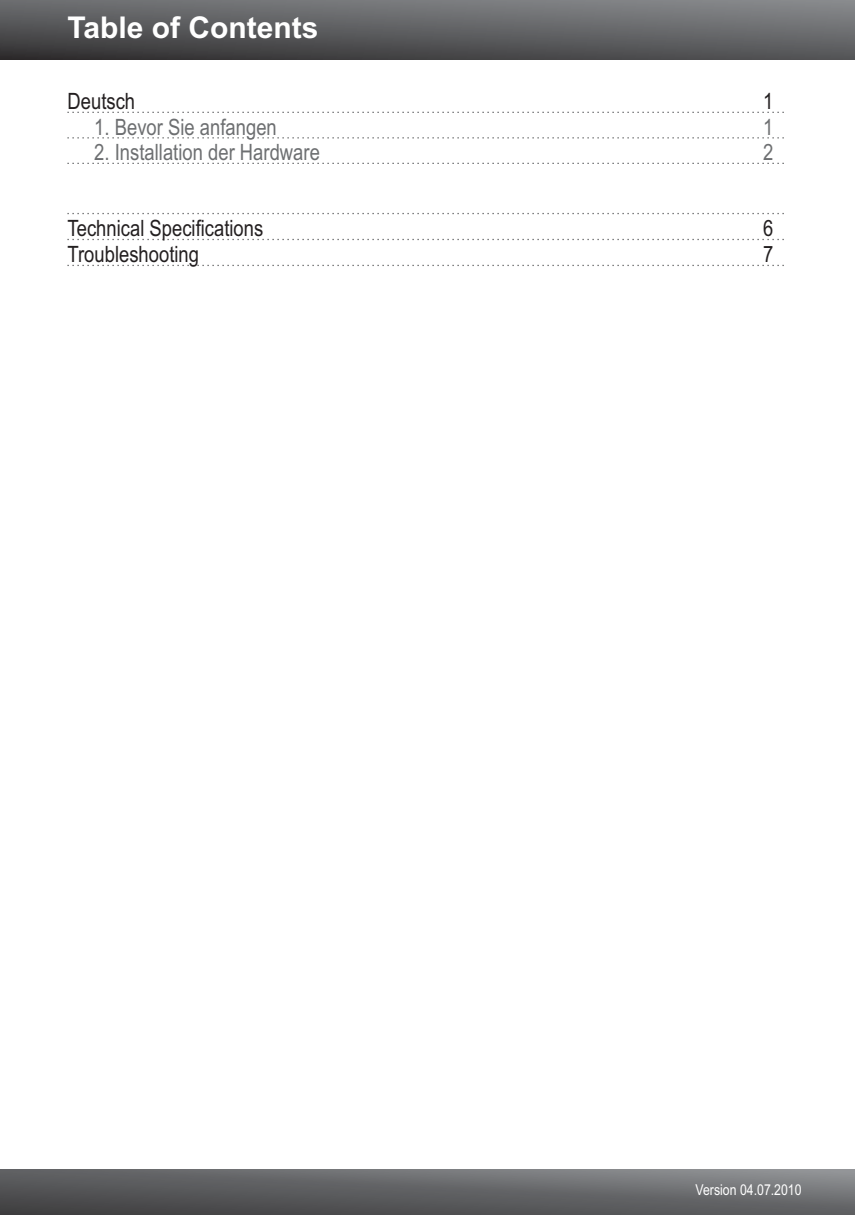
<style>
.page{position:relative;width:855px;height:1215px;background:#fff}
.page>*{position:absolute;margin:0;border:0;box-sizing:border-box;transform-origin:0 0}
.t1{font:700 30px "Arial";color:#fff}
.t2{font:22.5px "Arial Narrow";color:#231f20}
.t3{font:22.5px "Arial Narrow";color:#6d6f71}
.t4{font:15px "Arial Narrow";color:#fff}
</style>
<div class="page">
<svg style="left:0;top:0;width:855px;height:59px;background:#5f6062"></svg>
<svg style="left:0;top:1170px;width:855px;height:45px;background:#616264"></svg>
<svg style="left:68px;top:213px;width:716px;height:1px"></svg>
<svg style="left:68px;top:265px;width:716px;height:1px"></svg>
<svg style="left:68px;top:239px;width:716px;height:1px"></svg>
<svg style="left:68px;top:163px;width:716px;height:1px"></svg>
<svg style="left:68px;top:137px;width:716px;height:1px"></svg>
<svg style="left:68px;top:112px;width:716px;height:1px"></svg>
<h1 class="t1" style="left:68px;top:16px;width:253px">Table of Contents</h1>
<p class="t2" style="left:68px;top:93px;width:69px">Deutsch</p>
<p class="t2" style="left:763px;top:93px;width:12px">1</p>
<p class="t3" style="left:94px;top:118px;width:184px">1. Bevor Sie anfangen</p>
<p class="t3" style="left:763px;top:118px;width:12px">1</p>
<p class="t3" style="left:94px;top:144px;width:227px">2. Installation der Hardware</p>
<p class="t3" style="left:763px;top:144px;width:12px">2</p>
<p class="t2" style="left:68px;top:220px;width:197px">Technical Specifications</p>
<p class="t2" style="left:763px;top:220px;width:12px">6</p>
<p class="t2" style="left:68px;top:246px;width:133px">Troubleshooting</p>
<p class="t2" style="left:763px;top:246px;width:12px">7</p>
<p class="t4" style="left:696px;top:1184px;width:108px">Version 04.07.2010</p>
</div>
